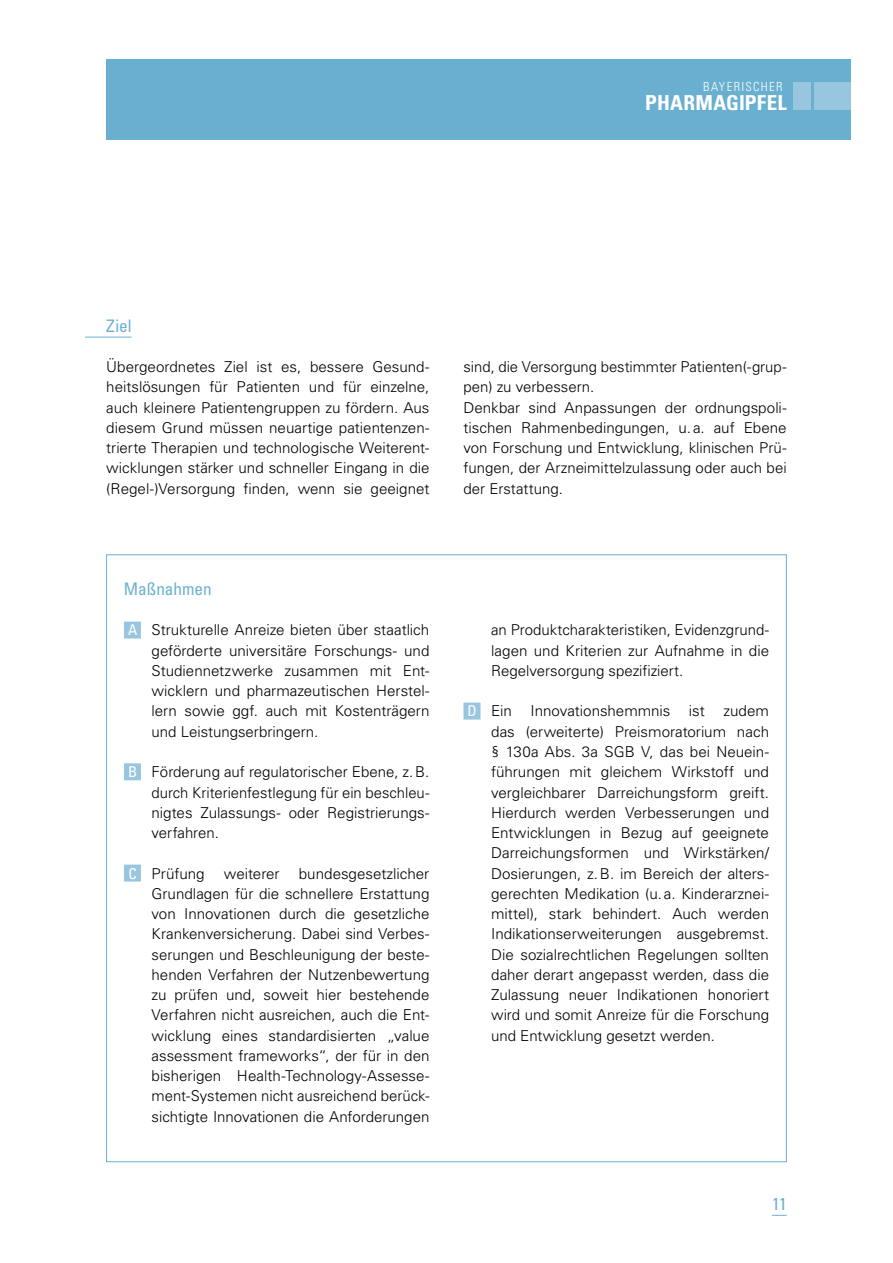
<style>
.page{position:relative;width:893px;height:1263px;background:#fff}
.page>*{position:absolute;margin:0;border:0;box-sizing:border-box;transform-origin:0 0}
.t1{font:700 condensed 20.55px "Univers LT";letter-spacing:.01em;color:#fff}
.Subline_Massnahmen{font:condensed 17.25px "Univers LT";letter-spacing:-.005em;color:#69b0d0}
.Subline_Position_Ziel{font:condensed 17.25px "Univers LT";color:#69b0d0}
.MA_MaßnahmeText_mit_ABC{font:300 15px/20.2px "Univers LT";color:#000;text-align:justify}
.t2{font:300 condensed 12.6px "Univers LT";letter-spacing:.1em;color:#fff}
.s1{font-weight:400;font-stretch:condensed;color:#fff}
</style>
<div class="page">
<div style="left:106px;top:60px;width:744px;height:80px;background:#69b0d0"></div>
<div style="left:814px;top:82px;width:36px;height:28px;background:#99c6df"></div>
<div style="left:793px;top:82px;width:18px;height:28px;background:#99c6df"></div>
<svg style="left:772px;top:1215px;width:15px;height:1px"></svg>
<div style="left:124px;top:622px;width:17px;height:16px;background:#99c6df"></div>
<div style="left:124px;top:763px;width:17px;height:17px;background:#99c6df"></div>
<div style="left:124px;top:865px;width:17px;height:16px;background:#99c6df"></div>
<div style="left:463px;top:703px;width:17px;height:16px;background:#99c6df"></div>
<hr style="left:85px;top:337px;width:47px;height:1px;background:#69b0d0">
<p class="t2" style="left:703px;top:79px;width:81px">BAYERISCHER</p>
<h1 class="t1" style="left:645px;top:90px;width:143px">PHARMAGIPFEL</h1>
<p class="Subline_Position_Ziel" style="left:106px;top:315px;width:27px">Ziel</p>
<p class="MA_MaßnahmeText_mit_ABC" style="left:106px;top:357px;width:325px">Übergeordnetes Ziel ist es, bessere Gesund&shy;heitslösungen für Patienten und für einzelne, auch kleinere Patientengruppen zu fördern. Aus diesem Grund müssen neuartige patientenzen&shy;trierte Therapien und technologische Weiterent&shy;wicklungen stärker und schneller Eingang in die (Regel-)Versorgung finden, wenn sie geeignet</p>
<p class="MA_MaßnahmeText_mit_ABC" style="left:463px;top:357px;width:325px">sind, die Versorgung bestimmter Patienten(-grup&shy;pen) zu verbessern.</p>
<p class="MA_MaßnahmeText_mit_ABC" style="left:463px;top:397px;width:325px">Denkbar sind Anpassungen der ordnungspoli&shy;tischen Rahmenbedingungen, u.a. auf Ebene von Forschung und Entwicklung, klinischen Prü&shy;fungen, der Arzneimittelzulassung oder auch bei der Erstattung.</p>
<p class="Subline_Massnahmen" style="left:124px;top:578px;width:89px">Maßnahmen</p>
<p class="MA_MaßnahmeText_mit_ABC" style="left:152px;top:620px;width:279px;text-indent:-24px"><span class="s1">A</span> Strukturelle Anreize bieten über staatlich geförderte universitäre Forschungs- und Studiennetzwerke zusammen mit Ent&shy;wicklern und pharmazeutischen Herstel&shy;lern sowie ggf. auch mit Kostenträgern und Leistungserbringern.</p>
<p class="MA_MaßnahmeText_mit_ABC" style="left:152px;top:762px;width:279px;text-indent:-23px"><span class="s1">B</span> Förderung auf regulatorischer Ebene, z.B. durch Kriterienfestlegung für ein beschleu&shy;nigtes Zulassungs- oder Registrierungs&shy;verfahren.</p>
<p class="MA_MaßnahmeText_mit_ABC" style="left:128px;top:863px;width:78px"><span class="s1">C</span> Prüfung</p>
<p class="MA_MaßnahmeText_mit_ABC" style="left:224px;top:863px;width:57px">weiterer</p>
<p class="MA_MaßnahmeText_mit_ABC" style="left:152px;top:863px;width:279px;text-indent:147px">bundesgesetzlicher Grundlagen für die schnellere Erstattung von Innovationen durch die gesetzliche Krankenversicherung. Dabei sind Verbes&shy;serungen und Beschleunigung der beste&shy;henden Verfahren der Nutzenbewertung zu prüfen und, soweit hier bestehende Verfahren nicht ausreichen, auch die Ent&shy;wicklung eines standardisierten „value assessment frameworks“, der für in den bisherigen Health-Technology-Assesse&shy;ment-Systemen nicht ausreichend berück&shy;sichtigte Innovationen die Anforderungen</p>
<p class="MA_MaßnahmeText_mit_ABC" style="left:491px;top:620px;width:279px">an Produktcharakteristiken, Evidenzgrund&shy;lagen und Kriterien zur Aufnahme in die Regelversorgung spezifiziert.</p>
<p class="MA_MaßnahmeText_mit_ABC" style="left:491px;top:701px;width:279px;text-indent:-24px"><span class="s1">D</span> Ein Innovationshemmnis ist zudem das (erweiterte) Preismoratorium nach § 130a Abs. 3a SGB V, das bei Neuein&shy;führungen mit gleichem Wirkstoff und vergleichbarer Darreichungsform greift.<br>Hierdurch werden Verbesserungen und Entwicklungen in Bezug auf geeignete Darreichungsformen und Wirkstärken/ Dosierungen, z.B. im Bereich der alters&shy;gerechten Medikation (u.a. Kinderarznei&shy;mittel), stark behindert. Auch werden Indikationserweiterungen ausgebremst.<br>Die sozialrechtlichen Regelungen sollten daher derart angepasst werden, dass die Zulassung neuer Indikationen honoriert wird und somit Anreize für die Forschung und Entwicklung gesetzt werden.</p>
<p class="Subline_Massnahmen" style="left:772px;top:1193px;width:16px">11</p>
</div>
